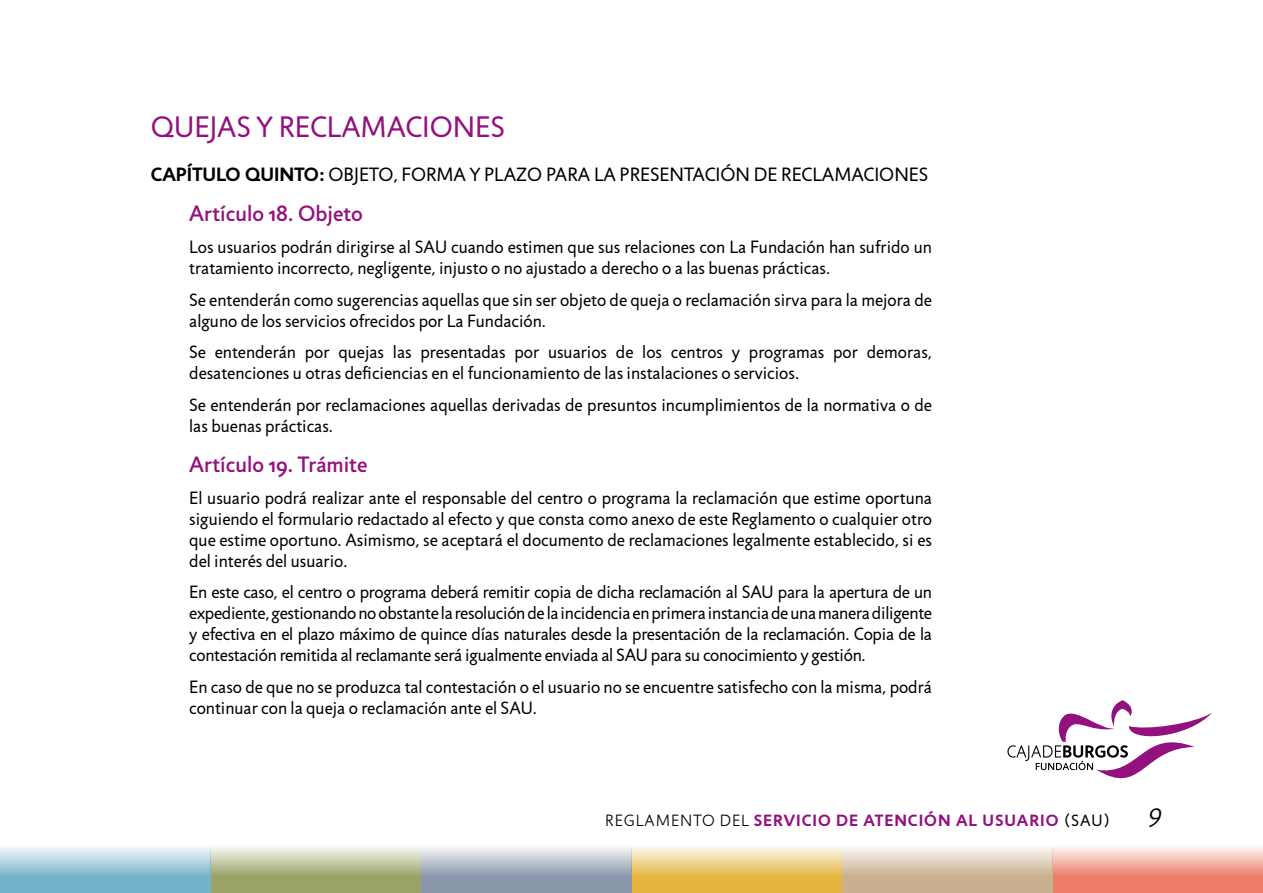
<style>
.page{position:relative;width:1263px;height:893px;background:#fff}
.page>*{position:absolute;margin:0;border:0;box-sizing:border-box;transform-origin:0 0}
.t1{font:30px "Jigsaw";color:#93117e}
.t2{font:italic 300 27px "Jigsaw";color:#000}
.t3{font:500 22.5px "Jigsaw";color:#93117e}
.t4{font:19.5px "Jigsaw";color:#000}
.t5{font:18px/21px "Jigsaw";color:#000}
.t6{font:700 16.5px "Jigsaw";letter-spacing:.06em;color:#93117e}
.s1{font-weight:700}
.s2{font-weight:300;color:#000}
.s3{font-weight:400;color:#000}
</style>
<div class="page">
<svg style="left:1052px;top:846px;width:211px;height:47px;background:#f2a496"></svg>
<svg style="left:842px;top:847px;width:210px;height:46px;background:#d8c6af"></svg>
<svg style="left:631px;top:846px;width:211px;height:47px;background:#ebcc7a"></svg>
<svg style="left:421px;top:847px;width:210px;height:46px;background:#abb5c3"></svg>
<svg style="left:210px;top:846px;width:211px;height:47px;background:#b8be95"></svg>
<svg style="left:0;top:847px;width:210px;height:46px;background:#9dc9d9"></svg>
<svg style="left:1007px;top:700px;width:205px;height:79px"></svg>
<h1 class="t1" style="left:151px;top:110px;width:356px">QUEJAS Y RECLAMACIONES</h1>
<p class="t4" style="left:151px;top:163px;width:779px"><span class="s1">CAPÍTULO QUINTO:</span> OBJETO, FORMA Y PLAZO PARA LA PRESENTACIÓN DE RECLAMACIONES</p>
<p class="t3" style="left:189px;top:200px;width:175px">Artículo 18. Objeto</p>
<p class="t5" style="left:189px;top:236px;width:744px">Los usuarios podrán dirigirse al SAU cuando estimen que sus relaciones con La Fundación han sufrido un tratamiento incorrecto, negligente, injusto o no ajustado a derecho o a las buenas prácticas.</p>
<p class="t5" style="left:189px;top:289px;width:744px">Se entenderán como sugerencias aquellas que sin ser objeto de queja o reclamación sirva para la mejora de alguno de los servicios ofrecidos por La Fundación.</p>
<p class="t5" style="left:189px;top:342px;width:744px">Se entenderán por quejas las presentadas por usuarios de los centros y programas por demoras, desatenciones u otras deficiencias en el funcionamiento de las instalaciones o servicios.</p>
<p class="t5" style="left:189px;top:394px;width:744px">Se entenderán por reclamaciones aquellas derivadas de presuntos incumplimientos de la normativa o de las buenas prácticas.</p>
<p class="t3" style="left:189px;top:451px;width:180px">Artículo 19. Trámite</p>
<p class="t5" style="left:189px;top:487px;width:744px;text-align:justify">El usuario podrá realizar ante el responsable del centro o programa la reclamación que estime oportuna siguiendo el formulario redactado al efecto y que consta como anexo de este Reglamento o cualquier otro que estime oportuno. Asimismo, se aceptará el documento de reclamaciones legalmente establecido, si es del interés del usuario.</p>
<p class="t5" style="left:189px;top:582px;width:744px;text-align:justify">En este caso, el centro o programa deberá remitir copia de dicha reclamación al SAU para la apertura de un expediente, gestionando no obstante la resolución de la incidencia en primera instancia de una manera diligente y efectiva en el plazo máximo de quince días naturales desde la presentación de la reclamación. Copia de la contestación remitida al reclamante será igualmente enviada al SAU para su conocimiento y gestión.</p>
<p class="t5" style="left:189px;top:676px;width:744px">En caso de que no se produzca tal contestación o el usuario no se encuentre satisfecho con la misma, podrá continuar con la queja o reclamación ante el SAU.</p>
<p class="t6" style="left:605px;top:811px;width:506px"><span class="s2">REGLAMENTO DEL</span> SERVICIO DE ATENCIÓN AL USUARIO <span class="s3">(SAU)</span></p>
<h2 class="t2" style="left:1148px;top:803px;width:15px">9</h2>
</div>
